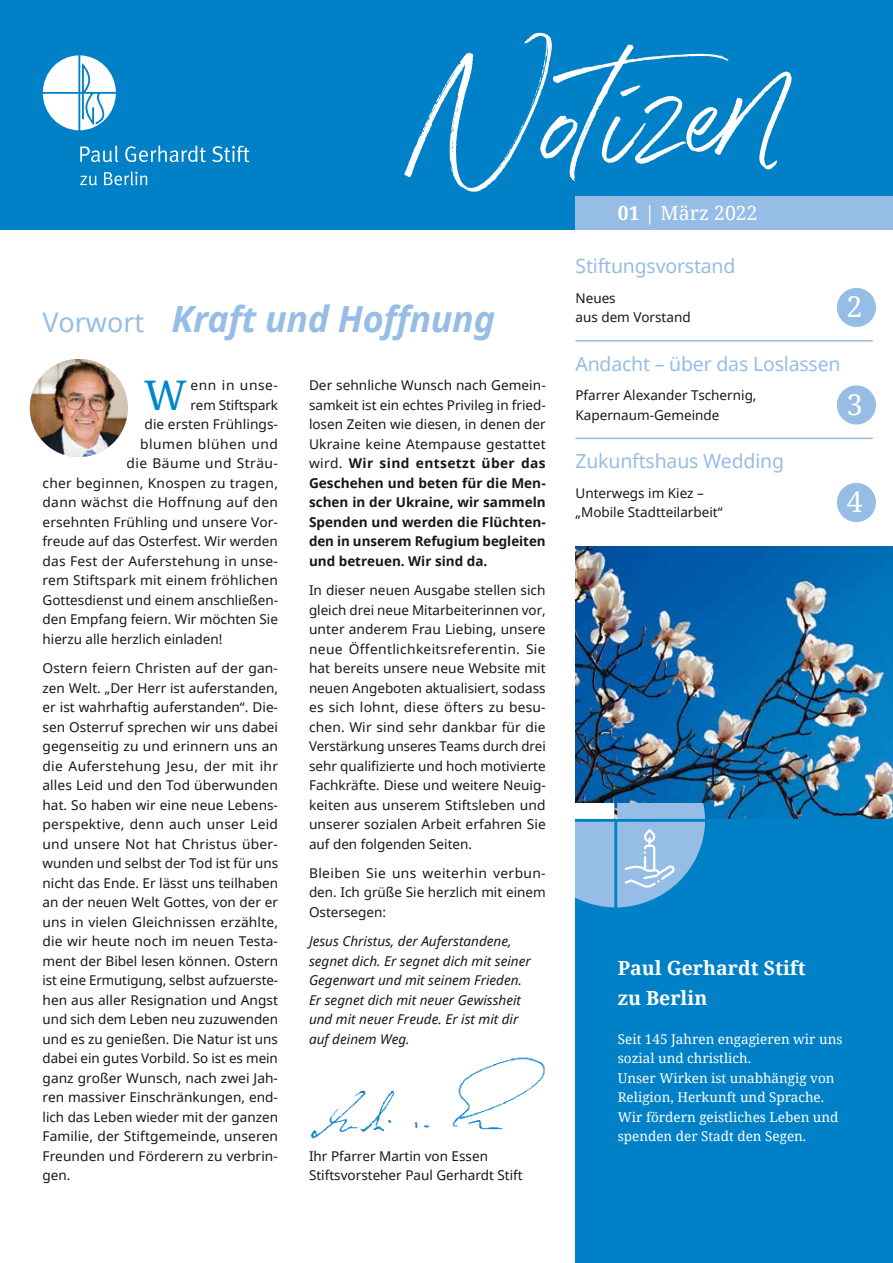
<style>
.page{position:relative;width:893px;height:1263px;background:#fff}
.page>*{position:absolute;margin:0;border:0;box-sizing:border-box;transform-origin:0 0}
.t1{font:40.8px "Noto Serif";color:#0086ca}
.t2{font:italic 700 36px "Noto Sans";letter-spacing:-.01em;color:#96bde5}
.t3{font:28.5px "Noto Serif";color:#fff}
.t4{font:19.5px "Noto Sans";letter-spacing:-.01em;color:#96bde5}
.t5{font:700 19.5px/29.2px "Noto Serif";color:#fff}
.t6{font:19.5px "Noto Serif";color:#fff}
.t7{font:13.5px/19.5px "Noto Sans";color:#181716}
.t8{font:700 13.5px/19.5px "Noto Sans";letter-spacing:-.005em;color:#181716;text-align:justify}
.t9{font:italic 13.5px/19.5px "Noto Sans";color:#181716}
.t10{font:13.5px/19.5px "Noto Serif";color:#fff}
.t11{font:13.5px "Noto Sans";letter-spacing:.02em;color:#181716}
.t12{font:13.5px "Noto Sans";letter-spacing:.025em;color:#181716}
.t13{font:13.5px "Noto Sans";letter-spacing:.04em;color:#181716}
.t14{font:13.5px "Noto Sans";letter-spacing:.035em;color:#181716}
.s1{font-weight:400;font-style:normal;font-size:27px}
.s2{font-weight:400}
.s3{font-weight:700}
</style>
<div class="page">
<div style="left:837px;top:288px;width:39px;height:39px;background:#96bde5;border-radius:50%"></div>
<img style="left:575px;top:546px;width:318px;height:273px">
<div style="left:0;top:0;width:893px;height:230px;background:#0081c7"></div>
<svg style="left:80px;top:146px;width:38px;height:16px"></svg>
<svg style="left:125px;top:146px;width:81px;height:16px"></svg>
<svg style="left:212px;top:146px;width:37px;height:16px"></svg>
<svg style="left:80px;top:176px;width:17px;height:9px"></svg>
<svg style="left:104px;top:171px;width:43px;height:14px"></svg>
<svg style="left:43px;top:55px;width:73px;height:75px"></svg>
<div style="left:575px;top:819px;width:318px;height:444px;background:#0081c7"></div>
<div style="left:837px;top:385px;width:39px;height:39px;background:#96bde5;border-radius:50%"></div>
<div style="left:837px;top:483px;width:39px;height:39px;background:#96bde5;border-radius:50%"></div>
<hr style="left:575px;top:340px;width:298px;height:2px;background:#96bde5">
<hr style="left:575px;top:438px;width:298px;height:1px;background:#96bde5">
<svg style="left:575px;top:803px;width:130px;height:104px"></svg>
<img style="left:30px;top:359px;width:98px;height:98px;border-radius:49px">
<img style="left:310px;top:1057px;width:236px;height:82px">
<div style="left:575px;top:196px;width:318px;height:34px;background:#96bde5"></div>
<svg style="left:404px;top:33px;width:388px;height:159px"></svg>
<h2 class="t2" style="left:43px;top:293px;width:454px"><span class="s1">Vorwort</span> Kraft und Hoffnung</h2>
<h1 class="t1" style="left:144px;top:367px;width:44px">W</h1>
<p class="t13" style="left:191px;top:376px;width:89px">enn in unse-</p>
<p class="t7" style="left:191px;top:395px;width:89px">rem Stiftspark</p>
<p class="t7" style="left:145px;top:414px;width:135px">die ersten Frühlings-</p>
<p class="t13" style="left:140px;top:435px;width:140px">blumen blühen und</p>
<p class="t14" style="left:127px;top:454px;width:153px">die Bäume und Sträu-</p>
<p class="t11" style="left:43px;top:474px;width:237px">cher beginnen, Knospen zu tragen,</p>
<p class="t12" style="left:43px;top:493px;width:237px">dann wächst die Hoffnung auf den</p>
<p class="t7" style="left:43px;top:512px;width:237px">ersehnten Frühling und unsere Vor-</p>
<p class="t7" style="left:43px;top:531px;width:237px">freude auf das Osterfest. Wir werden</p>
<p class="t11" style="left:43px;top:552px;width:237px">das Fest der Auferstehung in unse-</p>
<p class="t7" style="left:43px;top:570px;width:237px">rem Stiftspark mit einem fröhlichen</p>
<p class="t7" style="left:43px;top:590px;width:237px">Gottesdienst und einem anschließen-</p>
<p class="t7" style="left:43px;top:609px;width:237px">den Empfang feiern. Wir möchten Sie</p>
<p class="t7" style="left:43px;top:629px;width:181px">hierzu alle herzlich einladen!</p>
<p class="t7" style="left:43px;top:658px;width:237px;text-align:justify">Ostern feiern Christen auf der gan&shy;zen Welt. „Der Herr ist auferstanden, er ist wahrhaftig auferstanden“. Die&shy;sen Osterruf sprechen wir uns dabei gegenseitig zu und erinnern uns an die Auferstehung Jesu, der mit ihr alles Leid und den Tod überwunden hat. So haben wir eine neue Lebens&shy;perspektive, denn auch unser Leid und unsere Not hat Christus über&shy;wunden und selbst der Tod ist für uns nicht das Ende. Er lässt uns teilhaben an der neuen Welt Gottes, von der er uns in vielen Gleichnissen erzählte, die wir heute noch im neuen Testa&shy;ment der Bibel lesen können. Ostern ist eine Ermutigung, selbst aufzuerste&shy;hen aus aller Resignation und Angst und sich dem Leben neu zuzuwenden und es zu genießen. Die Natur ist uns dabei ein gutes Vorbild. So ist es mein ganz großer Wunsch, nach zwei Jah&shy;ren massiver Einschränkungen, end&shy;lich das Leben wieder mit der ganzen Familie, der Stiftgemeinde, unseren Freunden und Förderern zu verbrin&shy;gen.</p>
<p class="t8" style="left:309px;top:375px;width:238px"><span class="s2">Der sehnliche Wunsch nach Gemein&shy;samkeit ist ein echtes Privileg in fried&shy;losen Zeiten wie diesen, in denen der Ukraine keine Atempause gestattet wird.</span> Wir sind entsetzt über das Geschehen und beten für die Men&shy;schen in der Ukraine, wir sammeln Spenden und werden die Flüchten&shy;den in unserem Refugium begleiten und betreuen. Wir sind da.</p>
<p class="t7" style="left:309px;top:580px;width:238px;text-align:justify">In dieser neuen Ausgabe stellen sich gleich drei neue Mitarbeiterinnen vor, unter anderem Frau Liebing, unsere neue Öffentlichkeitsreferentin. Sie hat bereits unsere neue Website mit neuen Angeboten aktualisiert, sodass es sich lohnt, diese öfters zu besu&shy;chen. Wir sind sehr dankbar für die Verstärkung unseres Teams durch drei sehr qualifizierte und hoch motivierte Fachkräfte. Diese und weitere Neuig&shy;keiten aus unserem Stiftsleben und unserer sozialen Arbeit erfahren Sie auf den folgenden Seiten.</p>
<p class="t7" style="left:309px;top:863px;width:238px;text-align:justify">Bleiben Sie uns weiterhin verbun&shy;den. Ich grüße Sie herzlich mit einem Ostersegen:</p>
<p class="t9" style="left:309px;top:931px;width:223px">Jesus Christus, der Auferstandene, segnet dich. Er segnet dich mit seiner<br>Gegenwart und mit seinem Frieden.<br>Er segnet dich mit neuer Gewissheit und mit neuer Freude. Er ist mit dir auf deinem Weg.</p>
<p class="t7" style="left:309px;top:1146px;width:215px">Ihr Pfarrer Martin von Essen<br>Stiftsvorsteher Paul Gerhardt Stift</p>
<h3 class="t6" style="left:618px;top:199px;width:141px"><span class="s3">01</span> | März 2022</h3>
<h3 class="t4" style="left:575px;top:253px;width:161px">Stiftungsvorstand</h3>
<p class="t7" style="left:575px;top:288px;width:117px">Neues<br>aus dem Vorstand</p>
<h3 class="t3" style="left:847px;top:287px;width:17px">2</h3>
<h3 class="t4" style="left:575px;top:350px;width:267px">Andacht – über das Loslassen</h3>
<p class="t7" style="left:575px;top:385px;width:183px">Pfarrer Alexander Tschernig,<br>Kapernaum-Gemeinde</p>
<h3 class="t3" style="left:847px;top:385px;width:17px">3</h3>
<h3 class="t4" style="left:575px;top:448px;width:210px">Zukunftshaus Wedding</h3>
<p class="t7" style="left:575px;top:483px;width:149px">Unterwegs im Kiez – „Mobile Stadtteilarbeit“</p>
<h3 class="t3" style="left:847px;top:482px;width:17px">4</h3>
<h3 class="t5" style="left:618px;top:953px;width:189px">Paul Gerhardt Stift zu Berlin</h3>
<p class="t10" style="left:618px;top:1028px;width:226px">Seit 145 Jahren engagieren wir uns sozial und christlich.<br>Unser Wirken ist unabhängig von<br>Religion, Herkunft und Sprache.<br>Wir fördern geistliches Leben und spenden der Stadt den Segen.</p>
</div>
